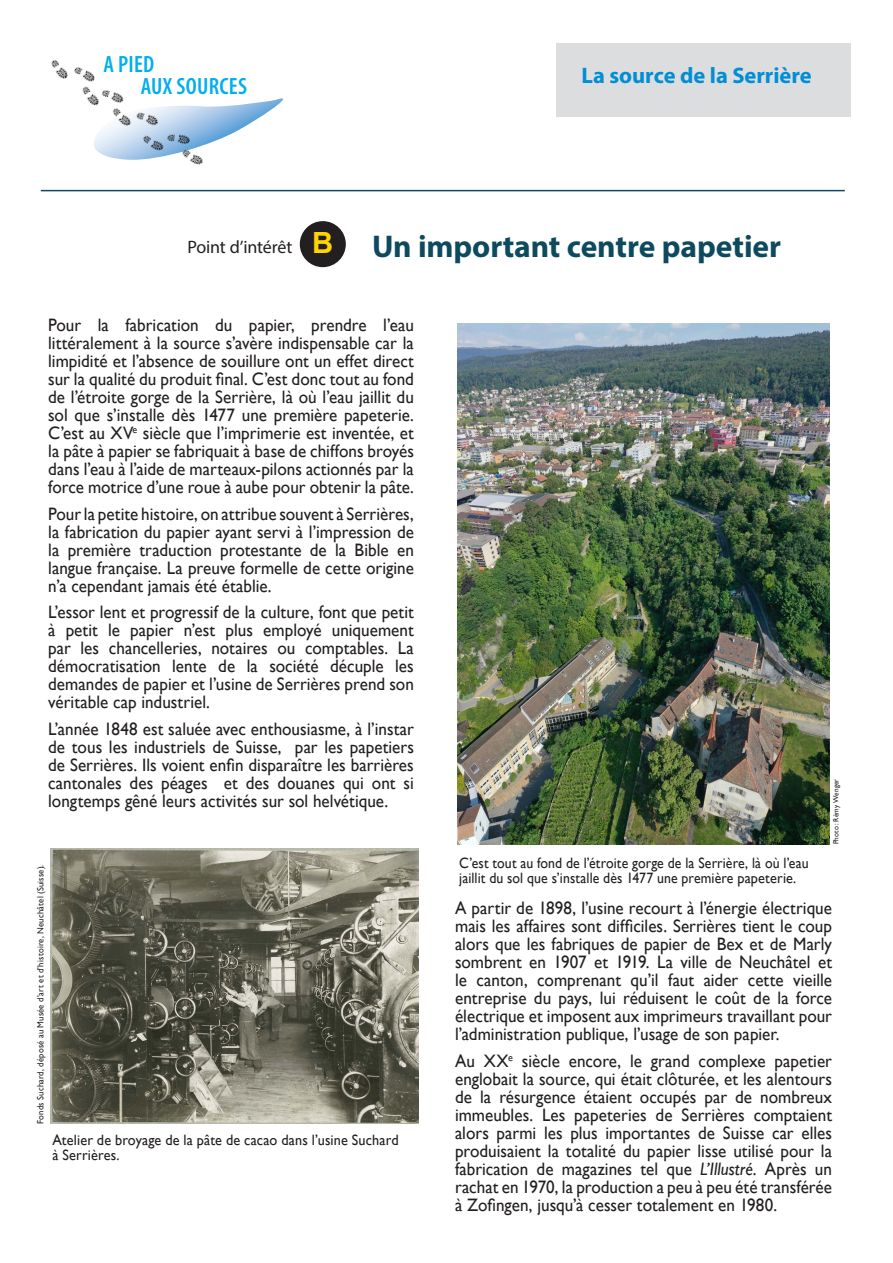
<style>
.page{position:relative;width:893px;height:1263px;background:#fff}
.page>*{position:absolute;margin:0;border:0;box-sizing:border-box;transform-origin:0 0}
.Titre_excursion{font:700 31.5px "Myriad Pro";letter-spacing:-.005em;color:#0e4a5e}
.t1{font:700 29.25px "Arial";color:#fed503}
.t2{font:600 condensed 23.7px/22.5px "Myriad Pro";letter-spacing:.01em;color:#00aeef}
.Titre_excursion-2{font:700 22.5px "Myriad Pro";color:#008ed4}
.texte_de_base{font:18px/18px "Gill Sans";color:#231f20;text-align:justify;scale:.95 1}
.Titre_excursion-3{font:18px "Myriad Pro";letter-spacing:-.01em;color:#231f20}
.Légendes{font:15px/15px "Gill Sans";letter-spacing:.01em;color:#231f20;scale:.92 1}
.Légendes-2{font:15px/15px "Gill Sans";letter-spacing:.01em;color:#231f20;scale:.95 1}
.Légendes-3{font:9px "Gill Sans";letter-spacing:.025em;color:#231f20;scale:.95 1}
.Légendes-4{font:7.5px "Gill Sans";letter-spacing:.025em;color:#231f20;scale:.95 1}
.s1{font-style:italic}
</style>
<div class="page">
<svg style="left:213px;top:98px;width:70px;height:44px"></svg>
<img style="left:40px;top:60px;width:173px;height:132px">
<div style="left:300px;top:221px;width:46px;height:46px;background:#231f20;border-radius:50%"></div>
<hr style="left:41px;top:190px;width:804px;height:1px;background:#0e4a5e">
<img style="left:51px;top:848px;width:367px;height:275px">
<img style="left:458px;top:323px;width:371px;height:522px">
<div style="left:557px;top:44px;width:294px;height:73px;background:#dcdddf"></div>
<p class="t2" style="left:141px;top:53px;width:108px;text-indent:-37px">A PIED<br>AUX SOURCES</p>
<p class="Titre_excursion-2" style="left:581px;top:61px;width:232px">La source de la Serrière</p>
<p class="Titre_excursion-3" style="left:187px;top:236px;width:106px">Point d’intérêt</p>
<p class="t1" style="left:312px;top:224px;width:23px">B</p>
<p class="Titre_excursion" style="left:372px;top:226px;width:411px">Un important centre papetier</p>
<p class="texte_de_base" style="left:48px;top:316px;width:386px">Pour la fabrication du papier, prendre l’eau littéralement à la source s’avère indispensable car la limpidité et l’absence de souillure ont un effet direct sur la qualité du produit final. C’est donc tout au fond de l’étroite gorge de la Serrière, là où l’eau jaillit du sol que s’installe dès 1477 une première papeterie.<br>C’est au XV<sup>e</sup> siècle que l’imprimerie est inventée, et la pâte à papier se fabriquait à base de chiffons broyés dans l’eau à l’aide de marteaux-pilons actionnés par la force motrice d’une roue à aube pour obtenir la pâte.</p>
<p class="texte_de_base" style="left:48px;top:505px;width:386px">Pour la petite histoire, on attribue souvent à Serrières, la fabrication du papier ayant servi à l’impression de la première traduction protestante de la Bible en langue française. La preuve formelle de cette origine n’a cependant jamais été établie.</p>
<p class="texte_de_base" style="left:48px;top:603px;width:386px">L’essor lent et progressif de la culture, font que petit à petit le papier n’est plus employé uniquement par les chancelleries, notaires ou comptables. La démocratisation lente de la société décuple les demandes de papier et l’usine de Serrières prend son véritable cap industriel.</p>
<p class="texte_de_base" style="left:48px;top:720px;width:386px">L’année 1848 est saluée avec enthousiasme, à l’instar de tous les industriels de Suisse, par les papetiers de Serrières. Ils voient enfin disparaître les barrières cantonales des péages et des douanes qui ont si longtemps gêné leurs activités sur sol helvétique.</p>
<p class="Légendes-4" style="left:832px;top:844px;width:71px;rotate:-90deg">Photo: Rémy Wenger</p>
<p class="Légendes-3" style="left:35px;top:1124px;width:274px;rotate:-90deg">Fonds Suchard, déposé au Musée d’art et d’histoire, Neuchâtel (Suisse).</p>
<p class="Légendes-2" style="left:52px;top:1133px;width:366px">Atelier de broyage de la pâte de cacao dans l’usine Suchard à Serrières.</p>
<p class="Légendes" style="left:459px;top:855px;width:381px">C’est tout au fond de l’étroite gorge de la Serrière, là où l’eau jaillit du sol que s’installe dès 1477 une première papeterie.</p>
<p class="texte_de_base" style="left:455px;top:899px;width:398px">A partir de 1898, l’usine recourt à l’énergie électrique mais les affaires sont difficiles. Serrières tient le coup alors que les fabriques de papier de Bex et de Marly sombrent en 1907 et 1919. La ville de Neuchâtel et le canton, comprenant qu’il faut aider cette vieille entreprise du pays, lui réduisent le coût de la force électrique et imposent aux imprimeurs travaillant pour l’administration publique, l’usage de son papier.</p>
<p class="texte_de_base" style="left:455px;top:1052px;width:398px">Au XX<sup>e</sup> siècle encore, le grand complexe papetier englobait la source, qui était clôturée, et les alentours de la résurgence étaient occupés par de nombreux immeubles. Les papeteries de Serrières comptaient alors parmi les plus importantes de Suisse car elles produisaient la totalité du papier lisse utilisé pour la fabrication de magazines tel que <span class="s1">L’Illustré</span>. Après un rachat en 1970, la production a peu à peu été transférée à Zofingen, jusqu’à cesser totalement en 1980.</p>
</div>
